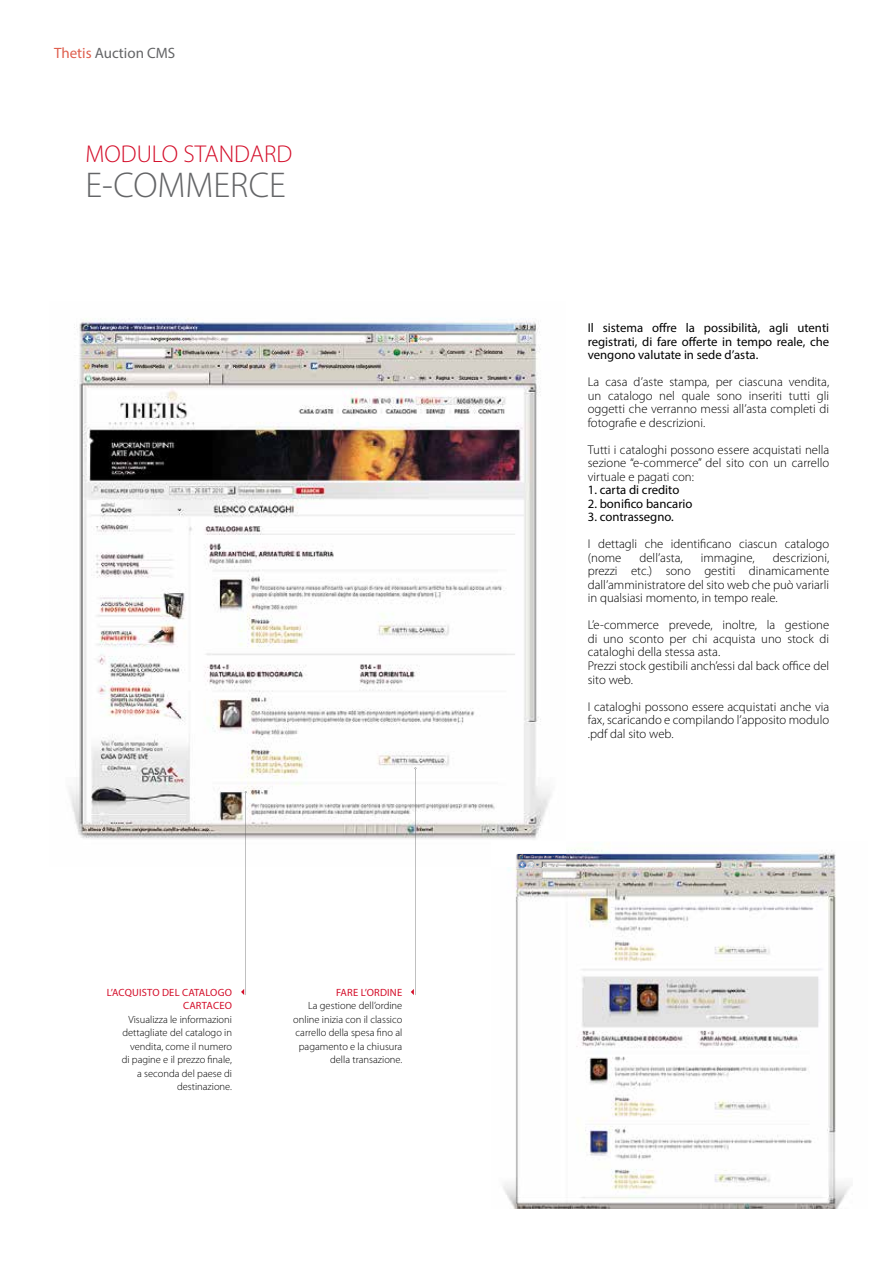
<style>
.page{position:relative;width:893px;height:1263px;background:#fff}
.page>*{position:absolute;margin:0;border:0;box-sizing:border-box;transform-origin:0 0}
.t1{font:300 36px "Myriad Pro";color:#646567}
.t2{font:300 24.45px "Myriad Pro";color:#d40e2a}
.t3{font:15px "Myriad Pro";color:#646567}
.t4{font:300 12.75px/13.5px "Myriad Pro";color:#000;text-align:justify}
.t5{font:12.75px/13.5px "Myriad Pro";color:#000;text-align:justify}
.t6{font:300 10.5px/13.5px "Myriad Pro";color:#000;text-align:right}
.t7{font:10.5px/13.5px "Myriad Pro";letter-spacing:.02em;color:#d40e2a;text-align:right}
.s1{color:#df5f4e}
</style>
<div class="page">
<img style="left:69px;top:318px;width:482px;height:521px">
<hr style="left:415px;top:769px;width:1px;height:226px;background:#58585a">
<svg style="left:411px;top:989px;width:3px;height:6px"></svg>
<hr style="left:245px;top:793px;width:1px;height:202px;background:#58585a">
<svg style="left:241px;top:989px;width:3px;height:6px"></svg>
<img style="left:503px;top:848px;width:347px;height:361px">
<img style="left:503px;top:848px;width:63px;height:18px">
<p class="t3" style="left:54px;top:44px;width:123px"><span class="s1">Thetis</span> Auction CMS</p>
<h2 class="t2" style="left:86px;top:140px;width:208px">MODULO STANDARD</h2>
<h1 class="t1" style="left:86px;top:165px;width:202px">E-COMMERCE</h1>
<p class="t7" style="left:107px;top:985px;width:127px">L’ACQUISTO DEL CATALOGO<br>CARTACEO</p>
<p class="t6" style="left:122px;top:1013px;width:112px">Visualizza le informazioni dettagliate del catalogo in vendita, come il numero di pagine e il prezzo finale, a seconda del paese di destinazione.</p>
<p class="t7" style="left:336px;top:985px;width:68px">FARE L’ORDINE</p>
<p class="t6" style="left:293px;top:999px;width:111px">La gestione dell’ordine online inizia con il classico carrello della spesa fino al pagamento e la chiusura della transazione.</p>
<p class="t5" style="left:588px;top:321px;width:243px">Il sistema offre la possibilità, agli utenti registrati, di fare offerte in tempo reale, che vengono valutate in sede d’asta.</p>
<p class="t4" style="left:588px;top:376px;width:243px">La casa d’aste stampa, per ciascuna vendita, un catalogo nel quale sono inseriti tutti gli oggetti che verranno messi all’asta completi di fotografie e descrizioni.</p>
<p class="t4" style="left:588px;top:443px;width:243px">Tutti i cataloghi possono essere acquistati nella sezione “e-commerce” del sito con un carrello virtuale e pagati con:</p>
<p class="t5" style="left:588px;top:483px;width:93px">1. carta di credito</p>
<p class="t5" style="left:588px;top:497px;width:106px">2. bonifico bancario</p>
<p class="t5" style="left:588px;top:510px;width:87px">3. contrassegno.</p>
<p class="t4" style="left:588px;top:538px;width:243px">I dettagli che identificano ciascun catalogo (nome</p>
<p class="t4" style="left:588px;top:551px;width:243px;text-indent:185px">descrizioni, prezzi etc.) sono gestiti dinamicamente dall’amministratore del sito web che può variarli in qualsiasi momento, in tempo reale.</p>
<p class="t4" style="left:588px;top:619px;width:243px;text-align:left">L’e-commerce prevede, inoltre, la gestione di uno sconto per chi acquista uno stock di cataloghi della stessa asta.<br>Prezzi stock gestibili anch’essi dal back office del sito web.</p>
<p class="t4" style="left:588px;top:700px;width:243px">I cataloghi possono essere acquistati anche via fax, scaricando e compilando l’apposito modulo .pdf dal sito web.</p>
<p class="t4" style="left:639px;top:551px;width:45px">dell’asta,</p>
<p class="t4" style="left:701px;top:551px;width:55px">immagine,</p>
</div>
